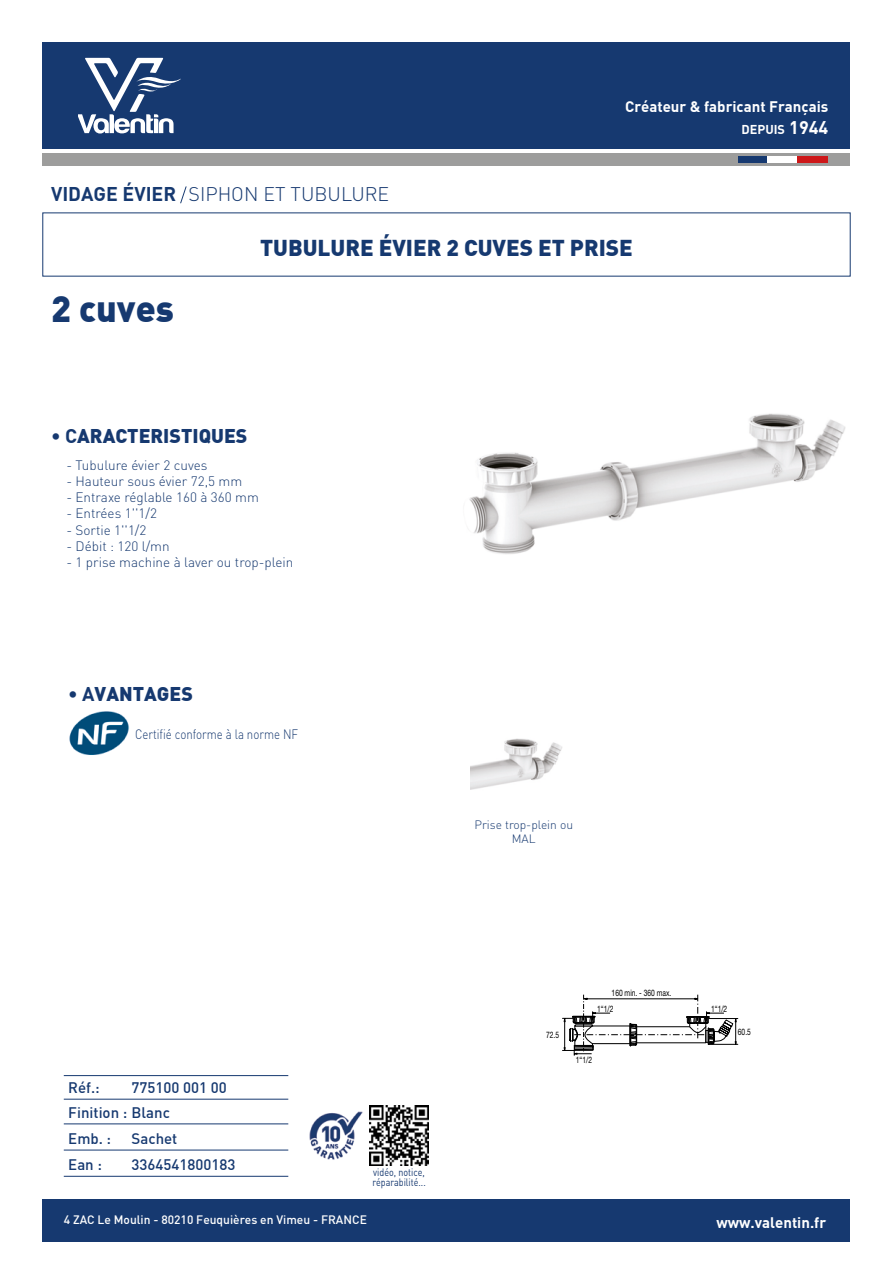
<style>
.page{position:relative;width:893px;height:1263px;background:#fff}
.page>*{position:absolute;margin:0;border:0;box-sizing:border-box;transform-origin:0 0}
.t1{font:36px "DIN Black";color:#163970}
.t2{font:22.5px "DIN Black";color:#163970}
.t3{font:19.5px "DINBLACK Black";color:#163970}
.t4{font:300 19.5px "DIN";color:#163970}
.t5{font:15px/26.1px "DINMEDIUM Medium";color:#163970}
.t6{font:15px "DINBOLD Bold";color:#fff}
.t7{font:300 13.5px "DIN";color:#163970}
.t8{font:300 13.5px "DIN";color:#163970;scale:.85 1}
.t9{font:12.6px "DINBOLD Bold";color:#fff}
.t10{font:12px "DINMEDIUM Medium";color:#fff}
.t11{font:300 12px/14.4px "DIN";color:#163970;text-align:center}
.t12{font:10.5px/9.8px "DINREGULAR";color:#163970;scale:.85 1}
.t13{font:8.85px "Helvetica Neue LT Std";color:#000;scale:.75 1}
.s1{font-family:"DIN Bold";font-weight:400}
.s2{font-size:18px}
.s3{font-family:"DIN Bold"}
</style>
<div class="page">
<div style="left:43px;top:43px;width:807px;height:106px;background:#163970"></div>
<div style="left:43px;top:1199px;width:807px;height:43px;background:#163970"></div>
<svg style="left:79px;top:58px;width:102px;height:76px"></svg>
<div style="left:43px;top:153px;width:807px;height:13px;background:#9d9d9c"></div>
<div style="left:738px;top:156px;width:30px;height:7px;background:#163970"></div>
<div style="left:768px;top:156px;width:30px;height:7px;background:#fff"></div>
<div style="left:798px;top:156px;width:30px;height:7px;background:#cd1719"></div>
<svg style="left:562px;top:995px;width:176px;height:60px"></svg>
<img style="left:309px;top:1111px;width:54px;height:49px">
<img style="left:369px;top:1106px;width:60px;height:59px">
<hr style="left:64px;top:1075px;width:224px;height:1px;background:#163970">
<hr style="left:64px;top:1123px;width:224px;height:1px;background:#163970">
<hr style="left:64px;top:1150px;width:224px;height:1px;background:#163970">
<hr style="left:64px;top:1176px;width:224px;height:1px;background:#163970">
<hr style="left:64px;top:1099px;width:224px;height:1px;background:#163970">
<img style="left:471px;top:738px;width:91px;height:52px">
<img style="left:469px;top:413px;width:377px;height:141px">
<svg style="left:180px;top:186px;width:7px;height:17px"></svg>
<img style="left:69px;top:711px;width:60px;height:44px">
<h3 class="t4" style="left:51px;top:182px;width:340px"><span class="s1">VIDAGE ÉVIER</span> SIPHON ET TUBULURE</h3>
<p class="t6" style="left:625px;top:97px;width:205px">Créateur &amp; fabricant Français</p>
<p class="t9" style="left:741px;top:121px;width:88px">DEPUIS <span class="s2">1944</span></p>
<h1 class="t1" style="left:51px;top:285px;width:124px">2 cuves</h1>
<h2 class="t2" style="left:260px;top:233px;width:374px">TUBULURE ÉVIER 2 CUVES ET PRISE</h2>
<h3 class="t3" style="left:51px;top:423px;width:198px"><span class="s3">• C</span>ARACTERISTIQUES</h3>
<p class="t7" style="left:66px;top:457px;width:143px">- Tubulure évier 2 cuves</p>
<p class="t7" style="left:66px;top:473px;width:178px">- Hauteur sous évier 72,5 mm</p>
<p class="t7" style="left:66px;top:489px;width:194px">- Entraxe réglable 160 à 360 mm</p>
<p class="t7" style="left:66px;top:505px;width:92px">- Entrées 1''1/2</p>
<p class="t7" style="left:66px;top:521px;width:82px">- Sortie 1''1/2</p>
<p class="t7" style="left:66px;top:538px;width:105px">- Débit : 120 l/mn</p>
<p class="t7" style="left:66px;top:554px;width:228px">- 1 prise machine à laver ou trop-plein</p>
<h3 class="t3" style="left:68px;top:680px;width:126px"><span class="s3">• A</span>VANTAGES</h3>
<p class="t8" style="left:135px;top:726px;width:193px">Certifié conforme à la norme NF</p>
<p class="t5" style="left:68px;top:1074px;width:103px;line-height:24.9px">Réf.:<br>Finition : Blanc</p>
<p class="t5" style="left:68px;top:1125px;width:44px">Emb. :<br>Ean :</p>
<p class="t5" style="left:132px;top:1074px;width:97px">775100 001 00</p>
<p class="t5" style="left:132px;top:1125px;width:105px">Sachet<br>3364541800183</p>
<p class="t11" style="left:474px;top:817px;width:100px">Prise trop-plein ou<br>MAL</p>
<p class="t12" style="left:372px;top:1167px;width:64px">vidéo, notice, réparabilité...</p>
<p class="t13" style="left:612px;top:988px;width:81px">160 min. - 360 max.</p>
<p class="t13" style="left:597px;top:1003px;width:23px">1“1/2</p>
<p class="t13" style="left:711px;top:1003px;width:23px">1“1/2</p>
<p class="t13" style="left:546px;top:1029px;width:19px">72.5</p>
<p class="t13" style="left:738px;top:1026px;width:19px">60.5</p>
<p class="t13" style="left:576px;top:1055px;width:23px">1“1/2</p>
<p class="t10" style="left:64px;top:1212px;width:305px">4 ZAC Le Moulin - 80210 Feuquières en Vimeu - FRANCE</p>
<p class="t6" style="left:716px;top:1212px;width:111px">www.valentin.fr</p>
</div>
